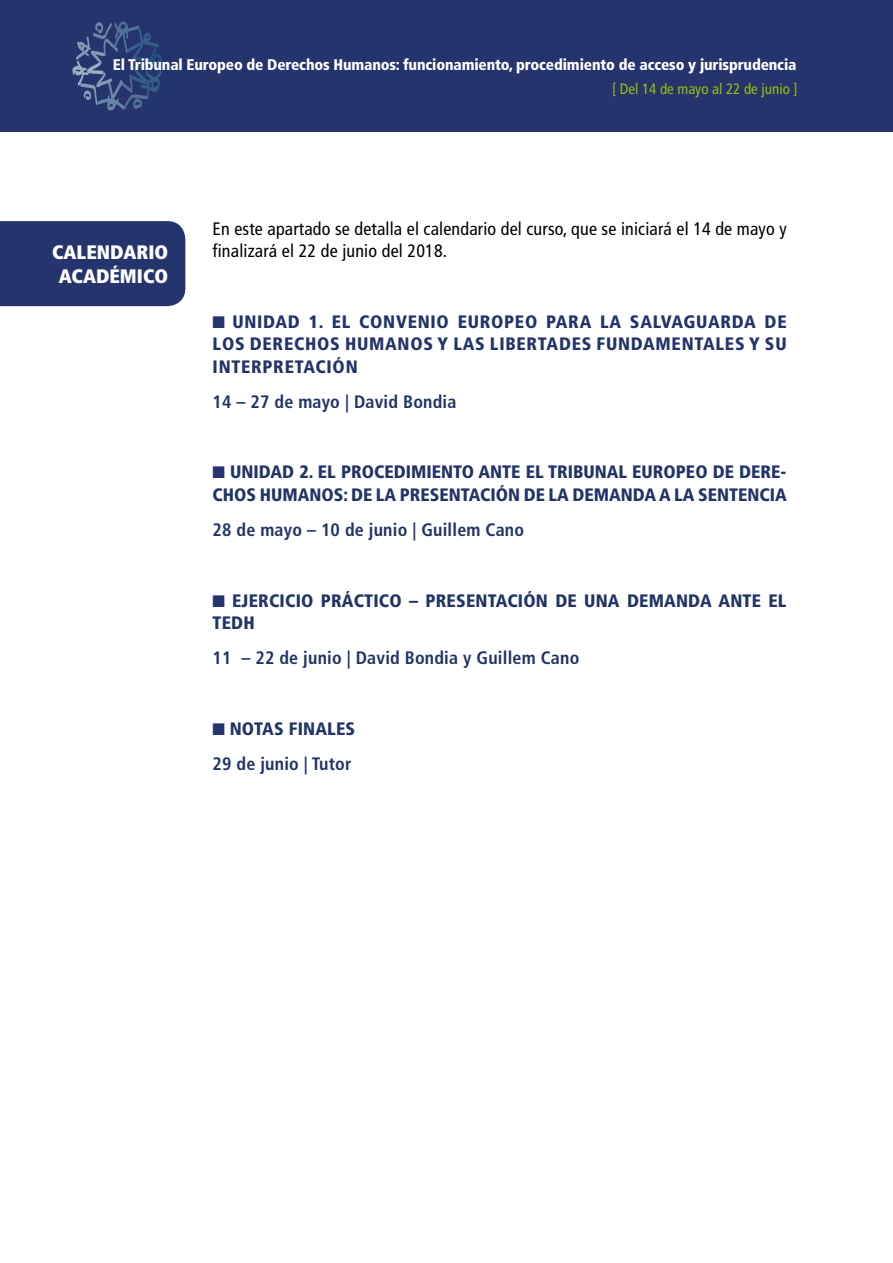
<style>
.page{position:relative;width:893px;height:1263px;background:#fff}
.page>*{position:absolute;margin:0;border:0;box-sizing:border-box;transform-origin:0 0}
.t1{font:900 condensed 19.5px/23.4px "Frutiger LT Std";color:#fff;text-align:center}
.t2{font:900 condensed 18px/22.5px "Frutiger";color:#223467}
.t3{font:900 condensed 18px/22.5px "Frutiger";letter-spacing:.04em;color:#23346a;text-align:justify}
.t4{font:700 condensed 18px "Frutiger LT Std";letter-spacing:.01em;color:#223467}
.t5{font:condensed 18px/22.5px "Frutiger";letter-spacing:.01em;color:#000}
.t6{font:900 condensed 15.45px "Frutiger";letter-spacing:-.01em;color:#fff}
.t7{font:condensed 15px "Frutiger";color:#97be0d}
.s1{color:#25346c}
</style>
<div class="page">
<div style="left:0;top:0;width:893px;height:132px;background:#25346c"></div>
<svg style="left:72px;top:21px;width:90px;height:90px"></svg>
<div style="left:0;top:221px;width:185px;height:85px;background:#25346c"></div>
<p class="t6" style="left:113px;top:55px;width:685px">El Tribunal Europeo de Derechos Humanos: funcionamiento, procedimiento de acceso y jurisprudencia</p>
<p class="t7" style="left:612px;top:80px;width:187px">[ Del 14 de mayo al 22 de junio ]</p>
<p class="t1" style="left:52px;top:241px;width:118px">CALENDARIO<br>ACADÉMICO</p>
<p class="t5" style="left:213px;top:217px;width:576px">En este apartado se detalla el calendario del curso, que se iniciará el 14 de mayo y finalizará el 22 de junio del 2018.</p>
<p class="t3" style="left:213px;top:310px;width:576px"><span class="s1">■</span> UNIDAD 1. EL CONVENIO EUROPEO PARA LA SALVAGUARDA DE LOS DERECHOS HUMANOS Y LAS LIBERTADES FUNDAMENTALES Y SU INTERPRETACIÓN</p>
<p class="t4" style="left:213px;top:391px;width:245px">14 – 27 de mayo | David Bondia</p>
<p class="t2" style="left:213px;top:461px;width:576px"><span class="s1">■</span> UNIDAD 2. EL PROCEDIMIENTO ANTE EL TRIBUNAL EUROPEO DE DERE-<br>CHOS HUMANOS: DE LA PRESENTACIÓN DE LA DEMANDA A LA SENTENCIA</p>
<p class="t4" style="left:213px;top:519px;width:313px">28 de mayo – 10 de junio | Guillem Cano</p>
<p class="t2" style="left:213px;top:589px;width:575px"><span class="s1">■</span> EJERCICIO PRÁCTICO – PRESENTACIÓN DE UNA DEMANDA ANTE EL<br>TEDH</p>
<p class="t4" style="left:213px;top:647px;width:368px">11 – 22 de junio | David Bondia y Guillem Cano</p>
<p class="t2" style="left:213px;top:717px;width:144px"><span class="s1">■</span> NOTAS FINALES</p>
<p class="t4" style="left:213px;top:753px;width:140px">29 de junio | Tutor</p>
</div>
